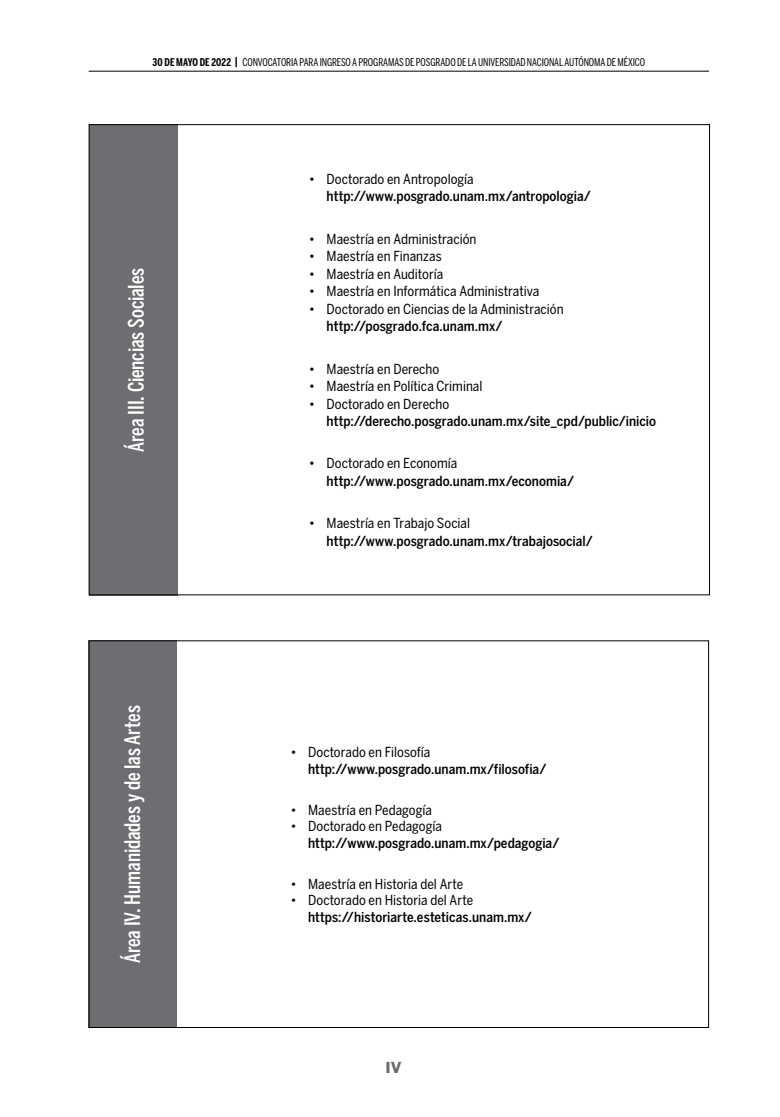
<style>
.page{position:relative;width:780px;height:1117px;background:#fff}
.page>*{position:absolute;margin:0;border:0;box-sizing:border-box;transform-origin:0 0}
.t1{font:500 21.25px "Benton Sans Comp";letter-spacing:-.005em;color:#fff}
.t2{font:900 15px "Benton Sans";color:#6d6e71}
.t3{font:13.75px "Benton Sans Cond";color:#000}
.t4{font:500 13.75px "Benton Sans Cond";color:#000}
.t5{font:10.62px "Benton Sans Comp";letter-spacing:-.01em;color:#000}
.s1{font-weight:700}
</style>
<div class="page">
<div style="left:89px;top:640px;width:88px;height:387px;background:#6d6e71"></div>
<div style="left:89px;top:124px;width:89px;height:471px;background:#6d6e71"></div>
<hr style="left:89px;top:71px;width:620px;height:1px;background:#000">
<p class="t5" style="left:152px;top:56px;width:494px"><span class="s1">30 DE MAYO DE 2022 |</span> CONVOCATORIA PARA INGRESO A PROGRAMAS DE POSGRADO DE LA UNIVERSIDAD NACIONAL AUTÓNOMA DE MÉXICO</p>
<h1 class="t1" style="left:124px;top:451px;width:185px;rotate:-90deg">Área III. Ciencias Sociales</h1>
<p class="t3" style="left:309px;top:171px;width:166px">• Doctorado en Antropología</p>
<p class="t4" style="left:326px;top:188px;width:266px">http://www.posgrado.unam.mx/antropologia/</p>
<p class="t3" style="left:309px;top:230px;width:169px">• Maestría en Administración</p>
<p class="t3" style="left:309px;top:248px;width:134px">• Maestría en Finanzas</p>
<p class="t3" style="left:309px;top:265px;width:136px">• Maestría en Auditoría</p>
<p class="t3" style="left:309px;top:283px;width:232px">• Maestría en Informática Administrativa</p>
<p class="t3" style="left:309px;top:300px;width:256px">• Doctorado en Ciencias de la Administración</p>
<p class="t4" style="left:326px;top:318px;width:177px">http://posgrado.fca.unam.mx/</p>
<p class="t3" style="left:309px;top:360px;width:132px">• Maestría en Derecho</p>
<p class="t3" style="left:309px;top:378px;width:175px">• Maestría en Política Criminal</p>
<p class="t3" style="left:309px;top:395px;width:142px">• Doctorado en Derecho</p>
<p class="t4" style="left:326px;top:413px;width:331px">http://derecho.posgrado.unam.mx/site_cpd/public/inicio</p>
<p class="t3" style="left:309px;top:455px;width:150px">• Doctorado en Economía</p>
<p class="t4" style="left:326px;top:473px;width:249px">http://www.posgrado.unam.mx/economia/</p>
<p class="t3" style="left:309px;top:515px;width:163px">• Maestría en Trabajo Social</p>
<p class="t4" style="left:326px;top:532px;width:268px">http://www.posgrado.unam.mx/trabajosocial/</p>
<h1 class="t1" style="left:120px;top:963px;width:259px;rotate:-90deg">Área IV. Humanidades y de las Artes</h1>
<p class="t3" style="left:290px;top:743px;width:141px">• Doctorado en Filosofía</p>
<p class="t4" style="left:308px;top:761px;width:240px">http://www.posgrado.unam.mx/filosofia/</p>
<p class="t3" style="left:290px;top:801px;width:143px">• Maestría en Pedagogía</p>
<p class="t3" style="left:290px;top:817px;width:153px">• Doctorado en Pedagogía</p>
<p class="t4" style="left:308px;top:835px;width:253px">http://www.posgrado.unam.mx/pedagogia/</p>
<p class="t3" style="left:290px;top:875px;width:174px">• Maestría en Historia del Arte</p>
<p class="t3" style="left:290px;top:891px;width:184px">• Doctorado en Historia del Arte</p>
<p class="t4" style="left:308px;top:909px;width:225px">https://historiarte.esteticas.unam.mx/</p>
<p class="t2" style="left:385px;top:1058px;width:17px">IV</p>
</div>
